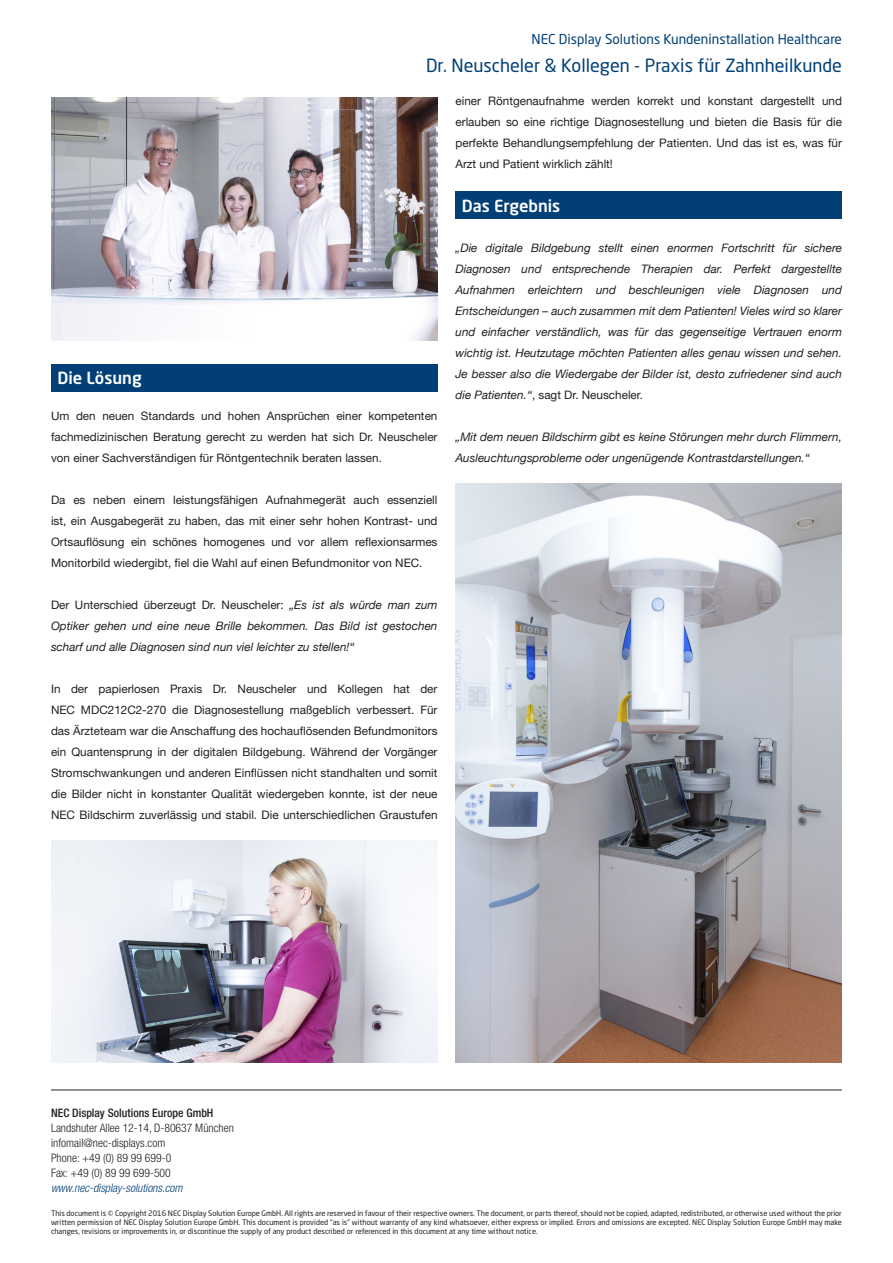
<style>
.page{position:relative;width:893px;height:1263px;background:#fff}
.page>*{position:absolute;margin:0;border:0;box-sizing:border-box;transform-origin:0 0}
.t1{font:18px "Neo Sans Pro";color:#013f76}
.t2{font:500 16.5px "Neo Sans Pro";color:#fff}
.t3{font:13.5px "Neo Sans Pro";color:#013f76}
.t4{font:11.7px/21px "Helvetica Neue LT Std";color:#231f20;text-align:justify}
.t5{font:italic 11.7px/21px "Helvetica Neue";color:#231f20;text-align:justify}
.t6{font:11.7px/21px "Helvetica Neue";color:#231f20;text-align:justify}
.t7{font:300 condensed 11.7px "Helvetica Neue LT Std";color:#231f20}
.t8{font:500 condensed 11.7px "Helvetica Neue LT Pro";color:#231f20}
.t9{font:italic 300 condensed 11.7px "Helvetica Neue LT Std";color:#013f76}
.t10{font:7.5px/9px "Neo Sans Pro";color:#231f20;text-align:justify}
.s1{font-family:"Helvetica Neue LT Std";font-style:normal}
.s2{font-family:"Helvetica Neue"}
</style>
<div class="page">
<div style="left:51px;top:364px;width:386px;height:28px;background:#013f76"></div>
<div style="left:455px;top:191px;width:387px;height:28px;background:#013f76"></div>
<hr style="left:51px;top:1089px;width:791px;height:1px;background:#231f20">
<img style="left:51px;top:98px;width:386px;height:242px">
<img style="left:51px;top:840px;width:386px;height:223px">
<img style="left:455px;top:483px;width:387px;height:580px">
<p class="t3" style="left:532px;top:31px;width:312px">NEC Display Solutions Kundeninstallation Healthcare</p>
<p class="t1" style="left:426px;top:54px;width:417px">Dr. Neuscheler &amp; Kollegen - Praxis für Zahnheilkunde</p>
<p class="t2" style="left:57px;top:368px;width:86px">Die Lösung</p>
<p class="t4" style="left:51px;top:405px;width:388px">Um den neuen Standards und hohen Ansprüchen einer kompetenten fachmedizinischen Beratung gerecht zu werden hat sich Dr. Neuscheler von einer Sachverständigen für Röntgentechnik beraten lassen.</p>
<p class="t4" style="left:51px;top:489px;width:388px">Da es neben einem leistungsfähigen Aufnahmegerät auch essenziell ist, ein Ausgabegerät zu haben, das mit einer sehr hohen Kontrast- und Ortsauflösung ein schönes homogenes und vor allem reflexionsarmes Monitorbild wiedergibt, fiel die Wahl auf einen Befundmonitor von NEC.</p>
<p class="t5" style="left:51px;top:595px;width:388px"><span class="s1">Der Unterschied überzeugt Dr. Neuscheler:</span> „Es ist als würde man zum Optiker gehen und eine neue Brille bekommen. Das Bild ist gestochen scharf und alle Diagnosen sind nun viel leichter zu stellen!“</p>
<p class="t4" style="left:51px;top:678px;width:388px">In der papierlosen Praxis Dr. Neuscheler und Kollegen hat der NEC MDC212C2-270 die Diagnosestellung maßgeblich verbessert. Für das Ärzteteam war die Anschaffung des hochauflösenden Befundmonitors ein Quantensprung in der digitalen Bildgebung. Während der Vorgänger Stromschwankungen und anderen Einflüssen nicht standhalten und somit <span class="s2">die Bilder nicht in konstanter Qualität wiedergeben konnte, ist der neue NEC Bildschirm zuverlässig und stabil. Die unterschiedlichen Graustufen</span></p>
<p class="t6" style="left:455px;top:91px;width:388px">einer Röntgenaufnahme werden korrekt und konstant dargestellt und erlauben so eine richtige Diagnosestellung und bieten die Basis für die perfekte Behandlungsempfehlung der Patienten. Und das ist es, was für Arzt und Patient wirklich zählt!</p>
<p class="t2" style="left:462px;top:195px;width:100px">Das Ergebnis</p>
<p class="t5" style="left:455px;top:238px;width:388px">„Die digitale Bildgebung stellt einen enormen Fortschritt für sichere Diagnosen und entsprechende Therapien dar. Perfekt dargestellte Aufnahmen erleichtern und beschleunigen viele Diagnosen und Entscheidungen – auch zusammen mit dem Patienten! Vieles wird so klarer und einfacher verständlich, was für das gegenseitige Vertrauen enorm wichtig ist. Heutzutage möchten Patienten alles genau wissen und sehen.<br>Je besser also die Wiedergabe der Bilder ist, desto zufriedener sind auch die Patienten.“<span class="s1">, sagt Dr. Neuscheler.</span></p>
<p class="t5" style="left:455px;top:427px;width:388px">„Mit dem neuen Bildschirm gibt es keine Störungen mehr durch Flimmern,<br>Ausleuchtungsprobleme oder ungenügende Kontrastdarstellungen.“</p>
<p class="t8" style="left:51px;top:1106px;width:164px">NEC Display Solutions Europe GmbH</p>
<p class="t7" style="left:51px;top:1121px;width:184px">Landshuter Allee 12-14, D-80637 München</p>
<p class="t7" style="left:51px;top:1136px;width:116px">infomail@nec-displays.com</p>
<p class="t7" style="left:51px;top:1151px;width:122px">Phone: +49 (0) 89 99 699-0</p>
<p class="t7" style="left:51px;top:1166px;width:121px">Fax: +49 (0) 89 99 699-500</p>
<p class="t9" style="left:51px;top:1181px;width:133px">www.nec-display-solutions.com</p>
<p class="t10" style="left:51px;top:1208px;width:792px">This document is © Copyright 2016 NEC Display Solution Europe GmbH. All rights are reserved in favour of their respective owners. The document, or parts thereof, should not be copied, adapted, redistributed, or otherwise used without the prior written permission of NEC Display Solution Europe GmbH. This document is provided “as is” without warranty of any kind whatsoever, either express or implied. Errors and omissions are excepted. NEC Display Solution Europe GmbH may make changes, revisions or improvements in, or discontinue the supply of any product described or referenced in this document at any time without notice.</p>
</div>
